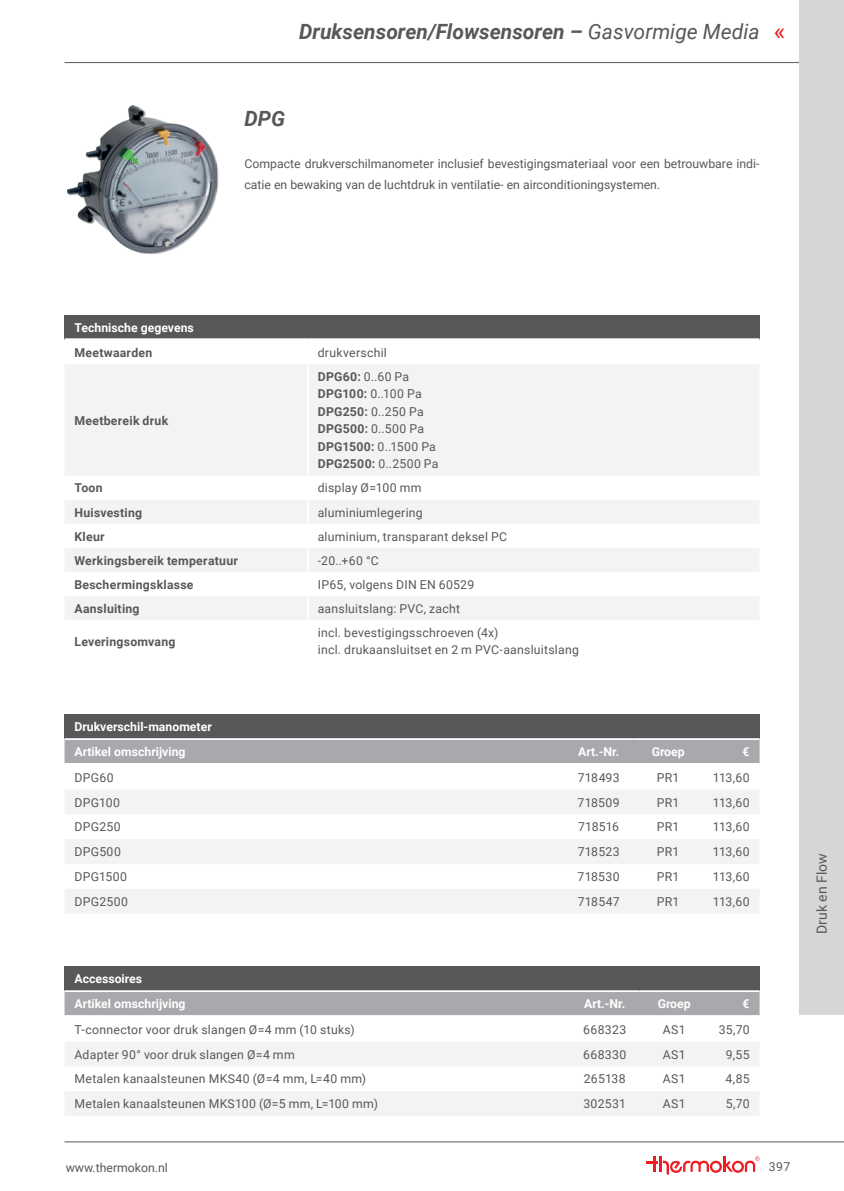
<style>
.page{position:relative;width:844px;height:1191px;background:#fff}
.page>*{position:absolute;margin:0;border:0;box-sizing:border-box;transform-origin:0 0}
.t1{font:24.5px "Roboto";color:#ee1d23}
.t2{font:italic 700 21px "Roboto";color:#57585a}
.t3{font:14px "Roboto";color:#57585a}
.t4{font:12.25px/17.5px "Roboto";letter-spacing:.015em;color:#57585a}
.t5{font:700 12.25px/24.8px "Roboto";color:#fff}
.t6{font:700 12.25px "Roboto";letter-spacing:.02em;color:#57585a}
.s1{font-weight:400}
.s2{font-weight:700}
</style>
<div class="page">
<hr style="left:64px;top:1141px;width:779px;height:1px;background:#57585a">
<hr style="left:64px;top:62px;width:779px;height:1px;background:#57585a">
<svg style="left:646px;top:1156px;width:113px;height:18px"></svg>
<div style="left:799px;top:0;width:44px;height:1015px;background:#d5d6d8"></div>
<div style="left:64px;top:315px;width:695px;height:24px;background:#57585a"></div>
<svg style="left:65px;top:364px;width:694px;height:256px;fill:#f2f3f4"></svg>
<hr style="left:64px;top:338px;width:244px;height:2px;background:#fff">
<hr style="left:308px;top:338px;width:451px;height:2px;background:#fff">
<hr style="left:307px;top:364px;width:1px;height:112px;background:#fff">
<svg style="left:307px;top:476px;width:1px;height:144px"></svg>
<div style="left:64px;top:714px;width:695px;height:25px;background:#57585a"></div>
<div style="left:64px;top:740px;width:695px;height:23px;background:#a8a9ad"></div>
<svg style="left:65px;top:790px;width:694px;height:123px;fill:#f2f3f4"></svg>
<hr style="left:64px;top:738px;width:499px;height:2px;background:#fff">
<hr style="left:563px;top:738px;width:70px;height:2px;background:#fff">
<hr style="left:633px;top:738px;width:69px;height:2px;background:#fff">
<hr style="left:702px;top:738px;width:57px;height:2px;background:#fff">
<div style="left:64px;top:966px;width:695px;height:25px;background:#57585a"></div>
<div style="left:64px;top:992px;width:695px;height:23px;background:#a8a9ad"></div>
<svg style="left:65px;top:1042px;width:694px;height:74px;fill:#f2f3f4"></svg>
<hr style="left:64px;top:990px;width:505px;height:2px;background:#fff">
<hr style="left:569px;top:990px;width:70px;height:2px;background:#fff">
<hr style="left:639px;top:990px;width:69px;height:2px;background:#fff">
<hr style="left:708px;top:990px;width:51px;height:2px;background:#fff">
<div style="left:69px;top:106px;width:150px;height:148px;background:#231f20;opacity:.5"></div>
<img style="left:68px;top:105px;width:148px;height:147px">
<h2 class="t2" style="left:299px;top:17px;width:462px">Druksensoren/Flowsensoren – <span class="s1">Gasvormige Media</span></h2>
<h1 class="t1" style="left:773px;top:14px;width:13px">«</h1>
<h2 class="t2" style="left:244px;top:104px;width:42px">DPG</h2>
<p class="t4" style="left:244px;top:153px;width:516px;line-height:21px">Compacte drukverschilmanometer inclusief bevestigingsmateriaal voor een betrouwbare indi&shy;catie en bewaking van de luchtdruk in ventilatie- en airconditioningsystemen.</p>
<p class="t5" style="left:74px;top:314px;width:121px">Technische gegevens</p>
<p class="t6" style="left:74px;top:344px;width:79px">Meetwaarden</p>
<p class="t4" style="left:317px;top:343px;width:71px">drukverschil</p>
<p class="t6" style="left:74px;top:411px;width:95px">Meetbereik druk</p>
<p class="t4" style="left:317px;top:367px;width:122px"><span class="s2">DPG60:</span> 0..60 Pa<br><span class="s2">DPG100:</span> 0..100 Pa<br><span class="s2">DPG250:</span> 0..250 Pa<br><span class="s2">DPG500:</span> 0..500 Pa<br><span class="s2">DPG1500:</span> 0..1500 Pa<br><span class="s2">DPG2500:</span> 0..2500 Pa</p>
<p class="t6" style="left:74px;top:479px;width:30px">Toon</p>
<p class="t4" style="left:317px;top:479px;width:105px">display Ø=100 mm</p>
<p class="t6" style="left:74px;top:503px;width:69px">Huisvesting</p>
<p class="t4" style="left:317px;top:503px;width:106px">aluminiumlegering</p>
<p class="t6" style="left:74px;top:527px;width:32px">Kleur</p>
<p class="t4" style="left:317px;top:527px;width:191px">aluminium, transparant deksel PC</p>
<p class="t6" style="left:74px;top:552px;width:165px">Werkingsbereik temperatuur</p>
<p class="t4" style="left:317px;top:551px;width:63px">-20..+60 °C</p>
<p class="t6" style="left:74px;top:576px;width:120px">Beschermingsklasse</p>
<p class="t4" style="left:318px;top:575px;width:158px">IP65, volgens DIN EN 60529</p>
<p class="t6" style="left:74px;top:600px;width:67px">Aansluiting</p>
<p class="t4" style="left:318px;top:599px;width:144px">aansluitslang: PVC, zacht</p>
<p class="t6" style="left:74px;top:632px;width:102px">Leveringsomvang</p>
<p class="t4" style="left:318px;top:623px;width:262px">incl. bevestigingsschroeven (4x)<br>incl. drukaansluitset en 2 m PVC-aansluitslang</p>
<p class="t5" style="left:74px;top:714px;width:139px">Drukverschil-manometer<br>Artikel omschrijving</p>
<p class="t5" style="left:578px;top:739px;width:43px">Art.-Nr.</p>
<p class="t5" style="left:651px;top:739px;width:35px">Groep</p>
<p class="t5" style="left:742px;top:739px;width:9px">€</p>
<p class="t4" style="left:74px;top:768px;width:41px">DPG60</p>
<p class="t4" style="left:577px;top:768px;width:43px">718493</p>
<p class="t4" style="left:656px;top:768px;width:24px">PR1</p>
<p class="t4" style="left:712px;top:768px;width:38px">113,60</p>
<p class="t4" style="left:74px;top:793px;width:47px">DPG100</p>
<p class="t4" style="left:577px;top:793px;width:44px">718509</p>
<p class="t4" style="left:656px;top:793px;width:24px">PR1</p>
<p class="t4" style="left:712px;top:793px;width:38px">113,60</p>
<p class="t4" style="left:74px;top:818px;width:48px">DPG250</p>
<p class="t4" style="left:578px;top:818px;width:43px">718516</p>
<p class="t4" style="left:656px;top:818px;width:24px">PR1</p>
<p class="t4" style="left:712px;top:818px;width:38px">113,60</p>
<p class="t4" style="left:74px;top:842px;width:48px">DPG500</p>
<p class="t4" style="left:577px;top:842px;width:43px">718523</p>
<p class="t4" style="left:656px;top:842px;width:24px">PR1</p>
<p class="t4" style="left:712px;top:842px;width:38px">113,60</p>
<p class="t4" style="left:74px;top:867px;width:54px">DPG1500</p>
<p class="t4" style="left:577px;top:867px;width:44px">718530</p>
<p class="t4" style="left:656px;top:867px;width:24px">PR1</p>
<p class="t4" style="left:712px;top:867px;width:38px">113,60</p>
<p class="t4" style="left:74px;top:892px;width:55px">DPG2500</p>
<p class="t4" style="left:577px;top:892px;width:43px">718547</p>
<p class="t4" style="left:656px;top:892px;width:24px">PR1</p>
<p class="t4" style="left:712px;top:892px;width:38px">113,60</p>
<p class="t5" style="left:74px;top:966px;width:113px">Accessoires<br>Artikel omschrijving</p>
<p class="t5" style="left:584px;top:991px;width:43px">Art.-Nr.</p>
<p class="t5" style="left:657px;top:991px;width:35px">Groep</p>
<p class="t5" style="left:742px;top:991px;width:9px">€</p>
<p class="t4" style="left:74px;top:1020px;width:282px">T-connector voor druk slangen Ø=4 mm (10 stuks)</p>
<p class="t4" style="left:583px;top:1020px;width:44px">668323</p>
<p class="t4" style="left:662px;top:1020px;width:24px">AS1</p>
<p class="t4" style="left:718px;top:1020px;width:32px">35,70</p>
<p class="t4" style="left:74px;top:1045px;width:222px">Adapter 90° voor druk slangen Ø=4 mm</p>
<p class="t4" style="left:583px;top:1045px;width:45px">668330</p>
<p class="t4" style="left:662px;top:1045px;width:24px">AS1</p>
<p class="t4" style="left:725px;top:1045px;width:25px">9,55</p>
<p class="t4" style="left:74px;top:1070px;width:293px">Metalen kanaalsteunen MKS40 (Ø=4 mm, L=40 mm)</p>
<p class="t4" style="left:583px;top:1070px;width:43px">265138</p>
<p class="t4" style="left:662px;top:1070px;width:24px">AS1</p>
<p class="t4" style="left:725px;top:1070px;width:26px">4,85</p>
<p class="t4" style="left:74px;top:1094px;width:305px">Metalen kanaalsteunen MKS100 (Ø=5 mm, L=100 mm)</p>
<p class="t4" style="left:583px;top:1094px;width:44px">302531</p>
<p class="t4" style="left:662px;top:1094px;width:24px">AS1</p>
<p class="t4" style="left:725px;top:1094px;width:25px">5,70</p>
<p class="t4" style="left:66px;top:1158px;width:104px">www.thermokon.nl</p>
<p class="t4" style="left:768px;top:1157px;width:23px">397</p>
<p class="t3" style="left:811px;top:933px;width:82px;rotate:-90deg">Druk en Flow</p>
</div>
